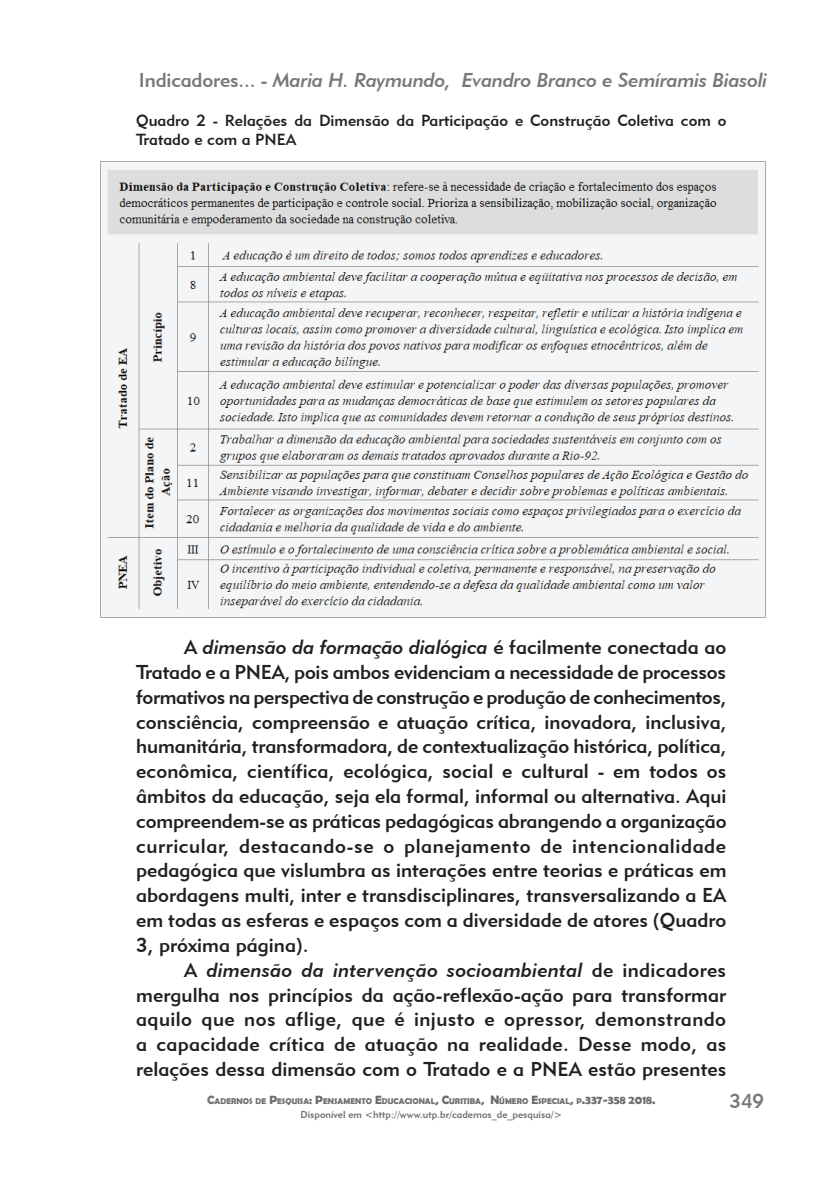
<style>
.page{position:relative;width:840px;height:1191px;background:#fff}
.page>*{position:absolute;margin:0;border:0;box-sizing:border-box;transform-origin:0 0}
.t1{font:20px/24.8px "Geometric 415 BT Medium A";color:#231f20;text-align:justify}
.t2{font:20px "Geometric 415 BT Medium Italic A";letter-spacing:.015em;color:#231f20}
.t3{font:20px "Geometric 415 BT Medium Italic A";letter-spacing:-.01em;color:#77787c}
.t4{font:20px "Geometric 415 BT Medium A";color:#76787b}
.t5{font:16px/19.2px "Geometric 415 BT Medium A";color:#231f20}
.t6{font:10px "Geometric 415 BT Medium A";color:#6c6d70}
.t7{font:700 8.4px "Berlin Sans FB Demi";color:#6c6d70}
.s1{font-family:"Geometric 415 BT Medium A"}
.s2{font-size:12px;color:#76787b}
.s3{font-size:12px}
</style>
<div class="page">
<img style="left:100px;top:161px;width:666px;height:457px">
<p class="t3" style="left:139px;top:68px;width:629px"><span class="s1">Indicadores... -</span> Maria H. Raymundo, Evandro Branco e Semíramis Biasoli</p>
<p class="t5" style="left:136px;top:110px;width:591px">Quadro 2 - Relações da Dimensão da Participação e Construção Coletiva com o<br>Tratado e com a PNEA</p>
<p class="t2" style="left:184px;top:635px;width:543px"><span class="s1">A</span> dimensão da formação dialógica <span class="s1">é facilmente conectada ao</span></p>
<p class="t1" style="left:136px;top:659px;width:591px">Tratado e a PNEA, pois ambos evidenciam a necessidade de processos formativos na perspectiva de construção e produção de conhecimentos, consciência, compreensão e atuação crítica, inovadora, inclusiva, humanitária, transformadora, de contextualização histórica, política, econômica, científica, ecológica, social e cultural - em todos os âmbitos da educação, seja ela formal, informal ou alternativa. Aqui compreendem-se as práticas pedagógicas abrangendo a organização curricular, destacando-se o planejamento de intencionalidade pedagógica que vislumbra as interações entre teorias e práticas em abordagens multi, inter e transdisciplinares, transversalizando a EA em todas as esferas e espaços com a diversidade de atores (Quadro 3, próxima página).</p>
<p class="t2" style="left:184px;top:957px;width:543px"><span class="s1">A</span> dimensão da intervenção socioambiental <span class="s1">de indicadores</span></p>
<p class="t1" style="left:136px;top:981px;width:591px">mergulha nos princípios da ação-reflexão-ação para transformar aquilo que nos aflige, que é injusto e opressor, demonstrando a capacidade crítica de atuação na realidade. Desse modo, as relações dessa dimensão com o Tratado e a PNEA estão presentes</p>
<p class="t7" style="left:207px;top:1096px;width:449px"><span class="s2">C</span>ADERNOS DE <span class="s3">P</span>ESQUISA<span class="s3">: P</span>ENSAMENTO <span class="s3">E</span>DUCACIONAL<span class="s3">, C</span>URITIBA<span class="s3">, N</span>ÚMERO <span class="s3">E</span>SPECIAL<span class="s3">,</span> P<span class="s3">.337-358 2018.</span></p>
<p class="t6" style="left:300px;top:1108px;width:263px">Disponível em &lt;http://www.utp.br/cadernos_de_pesquisa/&gt;</p>
<p class="t4" style="left:729px;top:1088px;width:36px">349</p>
</div>
